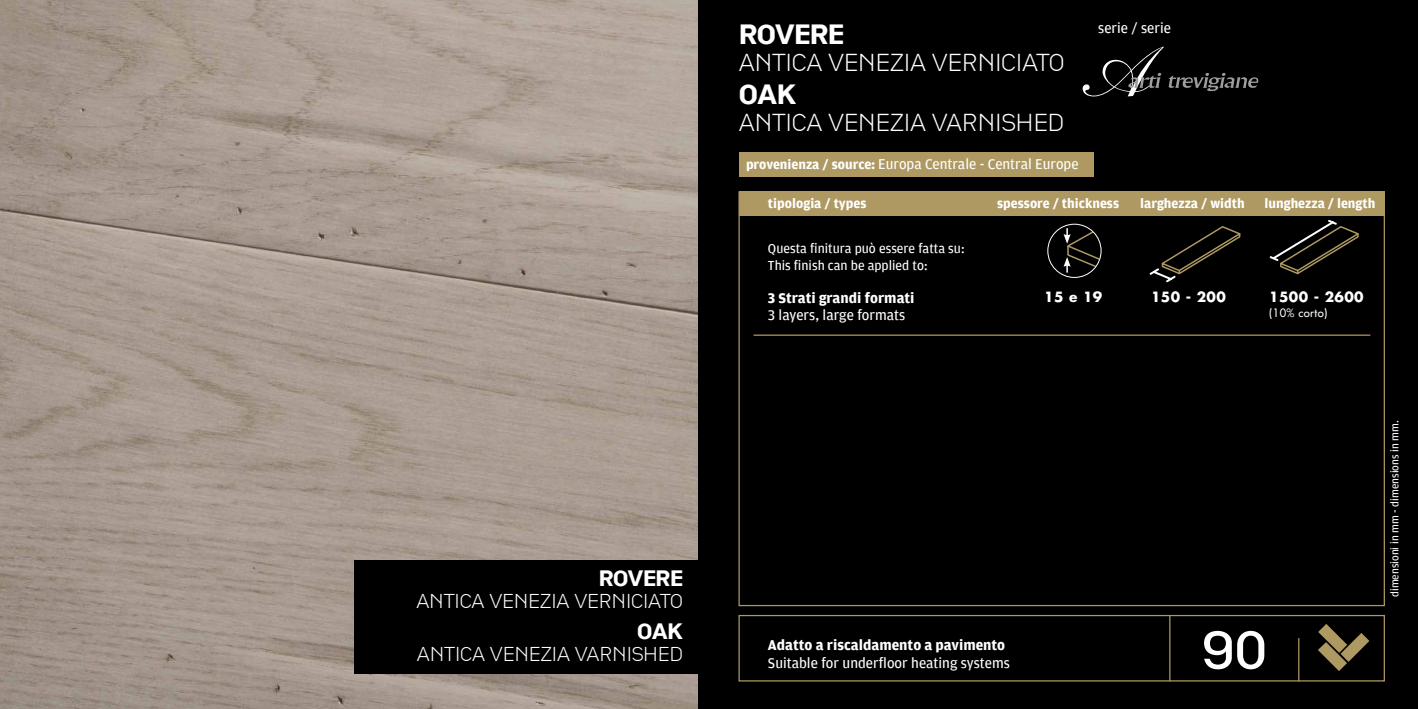
<style>
.page{position:relative;width:1418px;height:709px;background:#fff}
.page>*{position:absolute;margin:0;border:0;box-sizing:border-box;transform-origin:0 0}
.t1{font:60px "CP Company";color:#fff}
.t2{font:700 31.25px "CP Company";letter-spacing:-.04em;color:#fff}
.t3{font:300 27.5px "CP Company";letter-spacing:-.04em;color:#fff}
.t4{font:700 25px "CP Company";letter-spacing:-.04em;color:#fff}
.t5{font:300 22.5px "CP Company";letter-spacing:-.04em;color:#fff}
.t6{font:15px "Amplitude";color:#fff}
.t7{font:700 15px "Amplitude";color:#fff}
.t8{font:700 13.75px "Amplitude";color:#fff}
.t9{font:13.75px/17.5px "Amplitude";color:#fff}
.t10{font:700 13.75px "Futura";letter-spacing:.03em;color:#fff}
.t11{font:11.25px "Amplitude";color:#fff}
.t12{font:11.25px "Futura";letter-spacing:.03em;color:#fff}
.s1{font-weight:700;font-size:13.75px}
</style>
<div class="page">
<img style="left:0;top:0;width:698px;height:709px">
<div style="left:354px;top:560px;width:365px;height:113px;background:#000"></div>
<div style="left:698px;top:0;width:719px;height:709px;background:#000"></div>
<svg style="left:1318px;top:624px;width:51px;height:47px"></svg>
<div style="left:738px;top:615px;width:646px;height:66px;border:1px solid #ae9962"></div>
<hr style="left:1169px;top:615px;width:1px;height:66px;background:#ae9962">
<hr style="left:1298px;top:638px;width:1px;height:43px;background:#ae9962">
<div style="left:739px;top:152px;width:354px;height:25px;background:#ae9962"></div>
<div style="left:739px;top:191px;width:645px;height:25px;background:#ae9962"></div>
<svg style="left:1269px;top:220px;width:90px;height:55px"></svg>
<svg style="left:1149px;top:226px;width:92px;height:57px"></svg>
<svg style="left:1063px;top:228px;width:38px;height:44px"></svg>
<div style="left:1047px;top:224px;width:54px;height:54px;border:1px solid #fff;border-radius:50%"></div>
<hr style="left:753px;top:334px;width:617px;height:2px;background:#ae9962">
<svg style="left:1082px;top:47px;width:176px;height:49px"></svg>
<h3 class="t4" style="left:598px;top:562px;width:86px">ROVERE</h3>
<h3 class="t5" style="left:416px;top:589px;width:268px">ANTICA VENEZIA VERNICIATO</h3>
<h3 class="t4" style="left:637px;top:615px;width:48px">OAK</h3>
<h3 class="t5" style="left:416px;top:642px;width:268px">ANTICA VENEZIA VARNISHED</h3>
<h2 class="t2" style="left:738px;top:15px;width:107px">ROVERE</h2>
<h3 class="t3" style="left:738px;top:47px;width:328px">ANTICA VENEZIA VERNICIATO</h3>
<h2 class="t2" style="left:738px;top:75px;width:59px">OAK</h2>
<h3 class="t3" style="left:738px;top:107px;width:327px">ANTICA VENEZIA VARNISHED</h3>
<p class="t6" style="left:746px;top:155px;width:334px"><span class="s1">provenienza / source:</span> Europa Centrale - Central Europe</p>
<p class="t6" style="left:1098px;top:20px;width:74px">serie / serie</p>
<p class="t8" style="left:768px;top:196px;width:100px">tipologia / types</p>
<p class="t8" style="left:997px;top:196px;width:123px">spessore / thickness</p>
<p class="t8" style="left:1140px;top:196px;width:106px">larghezza / width</p>
<p class="t8" style="left:1264px;top:196px;width:112px">lunghezza / length</p>
<p class="t9" style="left:768px;top:239px;width:198px">Questa finitura può essere fatta su:<br>This finish can be applied to:</p>
<p class="t7" style="left:768px;top:289px;width:148px">3 Strati grandi formati</p>
<p class="t6" style="left:768px;top:307px;width:139px">3 layers, large formats</p>
<p class="t10" style="left:1044px;top:287px;width:60px">15 e 19</p>
<p class="t10" style="left:1150px;top:287px;width:76px">150 - 200</p>
<p class="t10" style="left:1269px;top:287px;width:96px">1500 - 2600</p>
<p class="t12" style="left:1269px;top:305px;width:60px">(10% corto)</p>
<p class="t7" style="left:768px;top:636px;width:239px">Adatto a riscaldamento a pavimento</p>
<p class="t6" style="left:768px;top:654px;width:243px">Suitable for underfloor heating systems</p>
<h1 class="t1" style="left:1200px;top:615px;width:70px">90</h1>
<p class="t11" style="left:1388px;top:597px;width:178px;rotate:-90deg">dimensioni in mm - dimensions in mm.</p>
</div>
